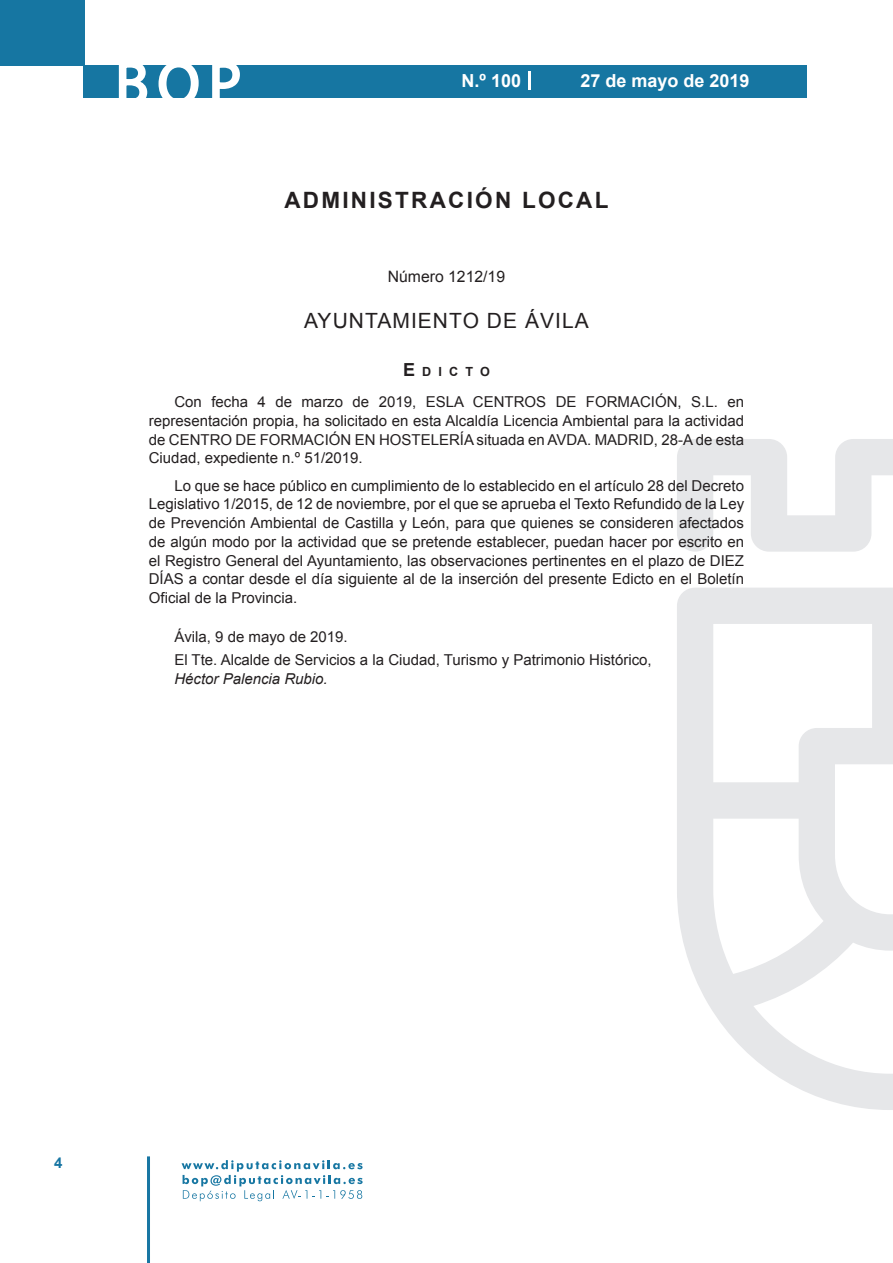
<style>
.page{position:relative;width:893px;height:1263px;background:#fff}
.page>*{position:absolute;margin:0;border:0;box-sizing:border-box;transform-origin:0 0}
.t1{font:500 61.5px "Avant Garde";color:#fff}
.t2{font:700 22.5px "Arial";letter-spacing:.1em;color:#231f20}
.t3{font:21px "Arial";letter-spacing:.05em;color:#231f20}
.t4{font:700 18px "Arial";color:#fff}
.t5{font:15.75px "Arial";color:#231f20}
.t6{font:15px/18.8px "Arial";color:#231f20;text-align:justify}
.t7{font:italic 15px "Arial";color:#231f20}
.t8{font:700 15px "Arial";color:#1876a3}
.t9{font:700 12.6px "Arial";letter-spacing:.57em;color:#231f20}
.s1{font-size:18px}
</style>
<div class="page">
<div style="left:0;top:0;width:85px;height:65px;background:#1676a2"></div>
<div style="left:84px;top:65px;width:723px;height:33px;background:#1676a2"></div>
<svg style="left:118px;top:65px;width:30px;height:33px"></svg>
<svg style="left:158px;top:65px;width:41px;height:33px"></svg>
<svg style="left:212px;top:65px;width:28px;height:33px"></svg>
<svg style="left:182px;top:1160px;width:181px;height:41px"></svg>
<hr style="left:147px;top:1156px;width:3px;height:107px;background:#1876a3">
<svg style="left:529px;top:71px;width:2px;height:19px"></svg>
<svg style="left:677px;top:439px;width:216px;height:671px"></svg>
<h1 class="t1" style="left:115px;top:46px;width:128px">BOP</h1>
<p class="t4" style="left:462px;top:69px;width:61px">N.º 100</p>
<p class="t4" style="left:580px;top:69px;width:171px">27 de mayo de 2019</p>
<h2 class="t2" style="left:284px;top:185px;width:325px">ADMINISTRACIÓN LOCAL</h2>
<p class="t5" style="left:388px;top:266px;width:119px">Número 1212/19</p>
<h3 class="t3" style="left:304px;top:307px;width:286px">AYUNTAMIENTO DE ÁVILA</h3>
<p class="t9" style="left:403px;top:363px;width:88px"><span class="s1">E</span>dicto</p>
<p class="t6" style="left:149px;top:392px;width:597px;text-indent:26px">Con fecha 4 de marzo de 2019, ESLA CENTROS DE FORMACIÓN, S.L. en representación propia, ha solicitado en esta Alcaldía Licencia Ambiental para la actividad de CENTRO DE FORMACIÓN EN HOSTELERÍA situada en AVDA. MADRID, 28-A de esta Ciudad, expediente n.º 51/2019.</p>
<p class="t6" style="left:149px;top:476px;width:597px;text-indent:26px">Lo que se hace público en cumplimiento de lo establecido en el artículo 28 del Decreto Legislativo 1/2015, de 12 de noviembre, por el que se aprueba el Texto Refundido de la Ley de Prevención Ambiental de Castilla y León, para que quienes se consideren afectados de algún modo por la actividad que se pretende establecer, puedan hacer por escrito en el Registro General del Ayuntamiento, las observaciones pertinentes en el plazo de DIEZ DÍAS a contar desde el día siguiente al de la inserción del presente Edicto en el Boletín Oficial de la Provincia.</p>
<p class="t6" style="left:174px;top:626px;width:479px;line-height:23px">Ávila, 9 de mayo de 2019.<br>El Tte. Alcalde de Servicios a la Ciudad, Turismo y Patrimonio Histórico,</p>
<p class="t7" style="left:174px;top:669px;width:155px">Héctor Palencia Rubio.</p>
<p class="t8" style="left:54px;top:1153px;width:10px">4</p>
</div>
